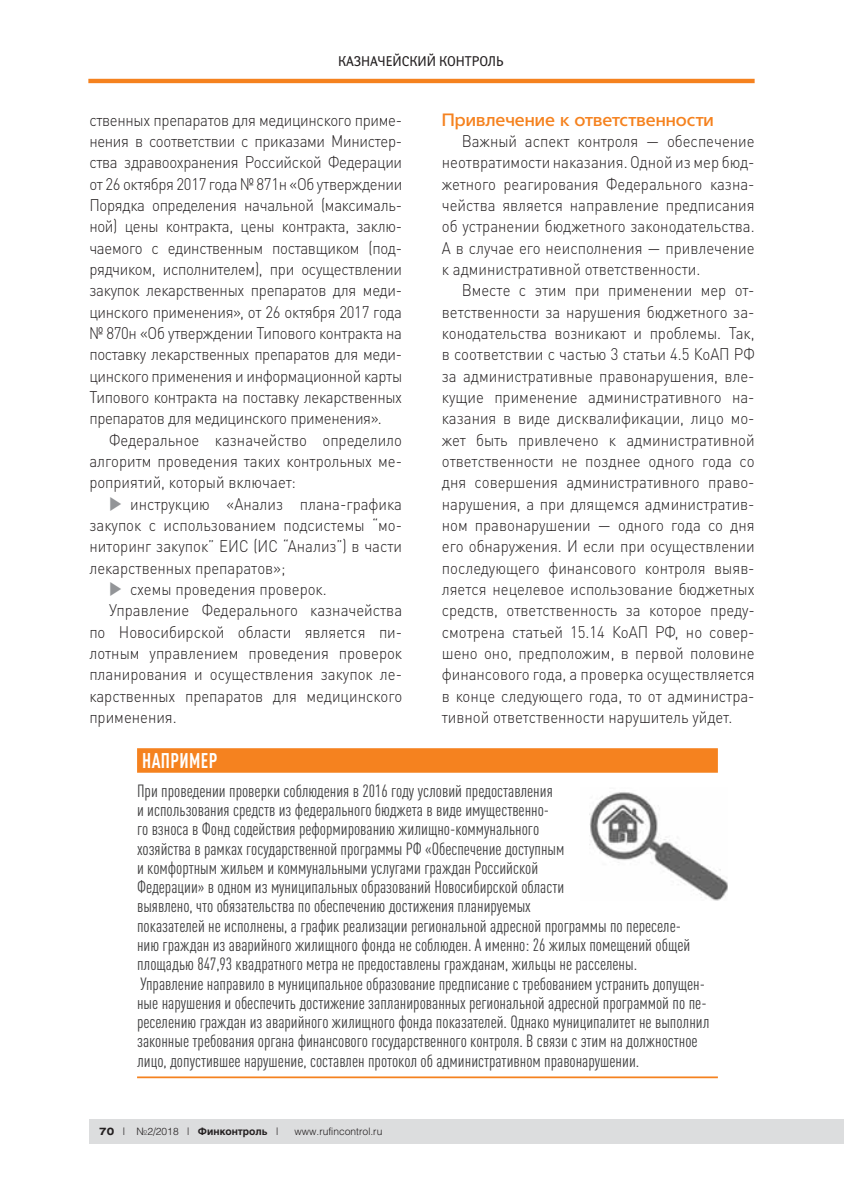
<style>
.page{position:relative;width:844px;height:1191px;background:#fff}
.page>*{position:absolute;margin:0;border:0;box-sizing:border-box;transform-origin:0 0}
.t1{font:700 condensed 21px "DIN Pro";letter-spacing:.02em;color:#fff;scale:.9 1}
.t2{font:condensed 17.5px/19.2px "DIN Pro";color:#404041}
.t3{font:17.5px "Tornado Medium C";color:#f5821f}
.t4{font:300 16.62px/21.3px "DIN Pro";color:#231f20;text-align:justify;scale:.9 1}
.t5{font:14px "Yanus C";color:#231f20;scale:.9 1}
.t6{font:700 10.15px "Helios C";color:#231f20}
.t7{font:10.15px "Helios Light C";color:#231f20}
.s1{font-family:"Helios Ext C"}
.s2{font-family:"Helios Light C";font-weight:400}
</style>
<div class="page">
<div style="left:89px;top:1119px;width:754px;height:24px;background:#dcddde"></div>
<hr style="left:88px;top:79px;width:666px;height:4px;background:#f5821f">
<div style="left:137px;top:748px;width:580px;height:24px;background:#f5821f"></div>
<hr style="left:137px;top:1076px;width:580px;height:2px;background:#f5821f">
<img style="left:589px;top:792px;width:138px;height:108px">
<p class="t5" style="left:338px;top:53px;width:185px">КАЗНАЧЕЙСКИЙ КОНТРОЛЬ</p>
<p class="t4" style="left:89px;top:109px;width:349px">ственных препаратов для медицинского приме&shy;нения в соответствии с приказами Министер&shy;ства здравоохранения Российской Федерации от 26 октября 2017 года № 871н «Об утверждении Порядка определения начальной (максималь&shy;ной) цены контракта, цены контракта, заклю&shy;чаемого с единственным поставщиком (под&shy;рядчиком, исполнителем), при осуществлении закупок лекарственных препаратов для меди&shy;цинского применения», от 26 октября 2017 года № 870н «Об утверждении Типового контракта на поставку лекарственных препаратов для меди&shy;цинского применения и информационной карты Типового контракта на поставку лекарственных препаратов для медицинского применения».</p>
<p class="t4" style="left:89px;top:429px;width:349px;text-indent:20px">Федеральное казначейство определило алгоритм проведения таких контрольных ме&shy;роприятий, который включает:</p>
<p class="t4" style="left:130px;top:493px;width:304px">инструкцию «Анализ плана-графика</p>
<p class="t4" style="left:89px;top:514px;width:349px">закупок с использованием подсистемы “мо-</p>
<p class="t4" style="left:89px;top:536px;width:349px">ниторинг закупок” ЕИС (ИС “Анализ”) в части</p>
<p class="t4" style="left:89px;top:557px;width:219px">лекарственных препаратов»;</p>
<p class="t4" style="left:130px;top:578px;width:220px">схемы проведения проверок.</p>
<p class="t4" style="left:109px;top:600px;width:327px">Управление Федерального казначейства</p>
<p class="t4" style="left:89px;top:621px;width:349px">по Новосибирской области является пи-</p>
<p class="t4" style="left:89px;top:642px;width:349px">лотным управлением проведения проверок</p>
<p class="t4" style="left:89px;top:664px;width:349px">планирования и осуществления закупок ле-</p>
<p class="t4" style="left:89px;top:685px;width:349px">карственных препаратов для медицинского</p>
<p class="t4" style="left:89px;top:706px;width:99px">применения.</p>
<p class="t3" style="left:441px;top:110px;width:273px">Привлечение к ответственности</p>
<p class="t4" style="left:441px;top:130px;width:349px;text-indent:20px">Важный аспект контроля — обеспечение неотвратимости наказания. Одной из мер бюд&shy;жетного реагирования Федерального казна&shy;чейства является направление предписания об устранении бюджетного законодательства.<br>А в случае его неисполнения — привлечение к административной ответственности.</p>
<p class="t4" style="left:441px;top:280px;width:349px;text-indent:20px">Вместе с этим при применении мер от&shy;ветственности за нарушения бюджетного за&shy;конодательства возникают и проблемы. Так, в соответствии с частью 3 статьи 4.5 КоАП РФ за административные правонарушения, вле&shy;кущие применение административного на&shy;казания в виде дисквалификации, лицо мо&shy;жет быть привлечено к административной ответственности не позднее одного года со дня совершения административного право&shy;нарушения, а при длящемся административ&shy;ном правонарушении — одного года со дня его обнаружения. И если при осуществлении последующего финансового контроля выяв&shy;ляется нецелевое использование бюджетных средств, ответственность за которое преду&shy;смотрена статьей 15.14 КоАП РФ, но совер&shy;шено оно, предположим, в первой половине финансового года, а проверка осуществляется в конце следующего года, то от администра&shy;тивной ответственности нарушитель уйдет.</p>
<p class="t1" style="left:142px;top:748px;width:85px">НАПРИМЕР</p>
<p class="t2" style="left:137px;top:781px;width:573px">При проведении проверки соблюдения в 2016 году условий предоставления<br>и использования средств из федерального бюджета в виде имущественно-<br>го взноса в Фонд содействия реформированию жилищно-коммунального<br>хозяйства в рамках государственной программы РФ «Обеспечение доступным<br>и комфортным жильем и коммунальными услугами граждан Российской<br>Федерации» в одном из муниципальных образований Новосибирской области<br>выявлено, что обязательства по обеспечению достижения планируемых<br>показателей не исполнены, а график реализации региональной адресной программы по переселе-<br>нию граждан из аварийного жилищного фонда не соблюден. А именно: 26 жилых помещений общей площадью 847,93 квадратного метра не предоставлены гражданам, жильцы не расселены.<br>Управление направило в муниципальное образование предписание с требованием устранить допущен&shy;ные нарушения и обеспечить достижение запланированных региональной адресной программой по пе&shy;реселению граждан из аварийного жилищного фонда показателей. Однако муниципалитет не выполнил законные требования органа финансового государственного контроля. В связи с этим на должностное лицо, допустившее нарушение, составлен протокол об административном правонарушении.</p>
<p class="t6" style="left:99px;top:1125px;width:180px"><span class="s1">70</span> <span class="s2">| №2/2018 |</span> Финконтроль <span class="s2">|</span></p>
<p class="t7" style="left:294px;top:1125px;width:89px">www.rufincontrol.ru</p>
</div>
